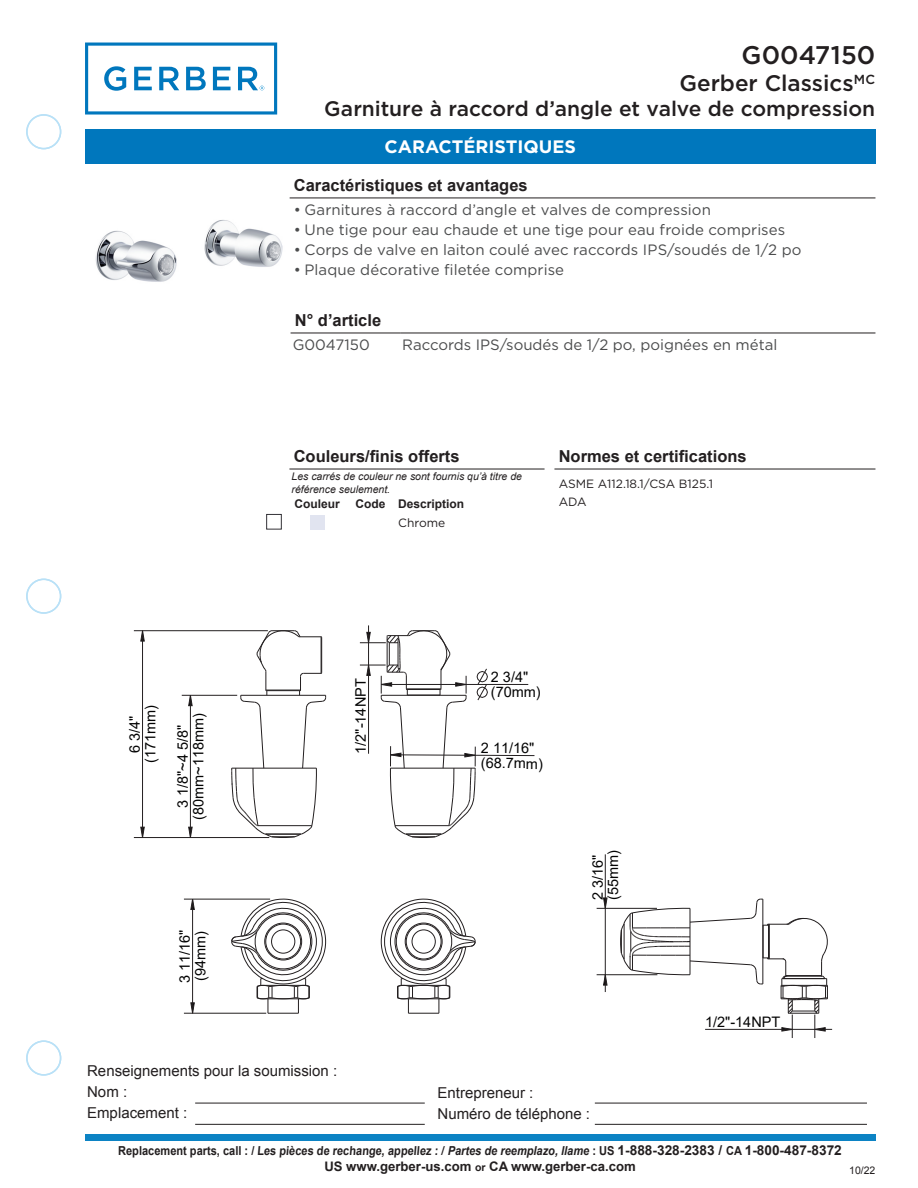
<style>
.page{position:relative;width:918px;height:1188px;background:#fff}
.page>*{position:absolute;margin:0;border:0;box-sizing:border-box;transform-origin:0 0}
.Header_series{font:500 25.5px "Gotham";letter-spacing:.005em;color:#231f20}
.Header_series-2{font:500 22.5px "Gotham";color:#231f20}
.Header_series-3{font:500 21px "Gotham";color:#231f20}
.t1{font:700 18px "Gotham";color:#fff}
.t2{font:700 16.5px "Arial";color:#231f20}
.t3{font:15px "Gotham";letter-spacing:.005em;color:#4b4c4d}
.t4{font:15px/21.3px "Arial";color:#231f20}
.t5{font:14.55px/15.6px "Arial";color:#030303}
.t6{font:700 13.2px "Arial";color:#231f20}
.t7{font:700 12.3px "Arial";color:#231f20;scale:.89 1}
.Standard___Certifica{font:12px "Gotham";color:#231f20}
.t8{font:700 12px "Arial";color:#231f20}
.t9{font:italic 10.5px/12.6px "Arial";color:#231f20}
.t10{font:10.5px "Arial";color:#231f20}
.s1{font-style:italic}
.s2{font-size:13.65px}
.s3{font-size:10.5px}
</style>
<div class="page">
<div style="left:26px;top:114px;width:35px;height:35px;border:2px solid #b9e1f7;border-radius:50%"></div>
<div style="left:26px;top:1040px;width:35px;height:36px;border:2px solid #b9e1f7;border-radius:50%"></div>
<div style="left:26px;top:579px;width:35px;height:35px;border:2px solid #b9e1f7;border-radius:50%"></div>
<div style="left:85px;top:1135px;width:790px;height:6px;background:#0c83c4"></div>
<svg style="left:85px;top:43px;width:192px;height:72px"></svg>
<div style="left:85px;top:130px;width:790px;height:34px;background:#0077bd"></div>
<hr style="left:195px;top:1103px;width:230px;height:1px;background:#231f20">
<hr style="left:595px;top:1103px;width:272px;height:1px;background:#231f20">
<hr style="left:195px;top:1124px;width:230px;height:1px;background:#231f20">
<hr style="left:595px;top:1124px;width:272px;height:1px;background:#231f20">
<hr style="left:290px;top:198px;width:585px;height:1px;background:#231f20">
<hr style="left:291px;top:333px;width:109px;height:1px;background:#231f20">
<hr style="left:400px;top:333px;width:475px;height:1px;background:#231f20">
<hr style="left:554px;top:469px;width:321px;height:1px;background:#231f20">
<hr style="left:289px;top:469px;width:56px;height:1px;background:#231f20">
<hr style="left:345px;top:469px;width:51px;height:1px;background:#231f20">
<hr style="left:396px;top:469px;width:149px;height:1px;background:#231f20">
<div style="left:266px;top:514px;width:16px;height:16px;border:1px solid #333237"></div>
<div style="left:310px;top:516px;width:15px;height:14px;background:#e1e4f0"></div>
<img style="left:95px;top:220px;width:188px;height:62px">
<svg style="left:140px;top:631px;width:5px;height:11px"></svg>
<svg style="left:140px;top:827px;width:5px;height:10px"></svg>
<svg style="left:188px;top:696px;width:5px;height:10px"></svg>
<svg style="left:188px;top:827px;width:5px;height:10px"></svg>
<svg style="left:603px;top:898px;width:5px;height:10px"></svg>
<svg style="left:603px;top:975px;width:5px;height:11px"></svg>
<svg style="left:190px;top:1002px;width:5px;height:11px"></svg>
<svg style="left:190px;top:900px;width:5px;height:10px"></svg>
<hr style="left:268px;top:1013px;width:30px;height:1px;background:#231f20">
<hr style="left:408px;top:1013px;width:31px;height:1px;background:#231f20">
<svg style="left:231px;top:630px;width:95px;height:208px"></svg>
<svg style="left:381px;top:898px;width:95px;height:115px"></svg>
<svg style="left:231px;top:898px;width:95px;height:115px"></svg>
<hr style="left:142px;top:631px;width:1px;height:207px;background:#231f20">
<hr style="left:190px;top:695px;width:1px;height:143px;background:#231f20">
<hr style="left:192px;top:899px;width:1px;height:114px;background:#231f20">
<hr style="left:705px;top:1029px;width:127px;height:1px;background:#231f20">
<hr style="left:184px;top:1013px;width:82px;height:1px;background:#231f20">
<hr style="left:368px;top:625px;width:1px;height:129px;background:#231f20">
<hr style="left:597px;top:974px;width:60px;height:1px;background:#231f20">
<hr style="left:597px;top:908px;width:60px;height:1px;background:#231f20">
<hr style="left:184px;top:899px;width:86px;height:1px;background:#231f20">
<hr style="left:134px;top:837px;width:135px;height:1px;background:#231f20">
<hr style="left:605px;top:854px;width:1px;height:138px;background:#231f20">
<hr style="left:182px;top:695px;width:55px;height:1px;background:#231f20">
<svg style="left:360px;top:630px;width:175px;height:208px"></svg>
<hr style="left:134px;top:630px;width:134px;height:1px;background:#231f20">
<svg style="left:620px;top:899px;width:210px;height:139px"></svg>
<p class="Header_series" style="left:741px;top:38px;width:135px">G0047150</p>
<p class="Header_series-2" style="left:679px;top:69px;width:197px">Gerber Classics<sup>MC</sup></p>
<p class="Header_series-3" style="left:324px;top:95px;width:552px">Garniture à raccord d’angle et valve de compression</p>
<p class="t1" style="left:385px;top:135px;width:193px">CARACTÉRISTIQUES</p>
<p class="t2" style="left:294px;top:174px;width:235px">Caractéristiques et avantages</p>
<p class="t3" style="left:294px;top:200px;width:419px">• Garnitures à raccord d’angle et valves de compression</p>
<p class="t3" style="left:294px;top:220px;width:493px">• Une tige pour eau chaude et une tige pour eau froide comprises</p>
<p class="t3" style="left:294px;top:240px;width:509px">• Corps de valve en laiton coulé avec raccords IPS/soudés de 1/2 po</p>
<p class="t3" style="left:294px;top:260px;width:272px">• Plaque décorative filetée comprise</p>
<p class="t2" style="left:295px;top:310px;width:88px">N° d’article</p>
<p class="t3" style="left:293px;top:335px;width:79px">G0047150</p>
<p class="t3" style="left:402px;top:335px;width:377px">Raccords IPS/soudés de 1/2 po, poignées en métal</p>
<p class="t5" style="left:127px;top:763px;width:59px;text-align:center;rotate:-90deg">6 3/4" (171mm)</p>
<p class="t5" style="left:175px;top:820px;width:108px;text-align:center;rotate:-90deg">3 1/8"~4 5/8" (80mm~118mm)</p>
<p class="t5" style="left:177px;top:983px;width:55px;rotate:-90deg">3 11/16" (94mm)</p>
<p class="t2" style="left:294px;top:445px;width:167px">Couleurs/finis offerts</p>
<p class="t2" style="left:559px;top:445px;width:189px">Normes et certifications</p>
<p class="t9" style="left:292px;top:470px;width:232px">Les carrés de couleur ne sont fournis qu’à titre de référence seulement.</p>
<p class="Standard___Certifica" style="left:559px;top:476px;width:156px">ASME A112.18.1/CSA B125.1</p>
<p class="t8" style="left:295px;top:496px;width:47px">Couleur</p>
<p class="t8" style="left:356px;top:496px;width:32px">Code</p>
<p class="t8" style="left:398px;top:496px;width:68px">Description</p>
<p class="Standard___Certifica" style="left:559px;top:494px;width:29px">ADA</p>
<p class="Standard___Certifica" style="left:398px;top:515px;width:49px">Chrome</p>
<p class="t5" style="left:353px;top:754px;width:77px;rotate:-90deg">1/2"-14NPT</p>
<p class="t5" style="left:491px;top:669px;width:51px">2 3/4" (70mm)</p>
<p class="t5" style="left:481px;top:740px;width:64px">2 11/16" (68.7mm)</p>
<p class="t5" style="left:590px;top:900px;width:51px;rotate:-90deg">2 3/16" (55mm)</p>
<p class="t5" style="left:705px;top:1014px;width:77px">1/2"-14NPT</p>
<p class="t4" style="left:87px;top:1060px;width:252px">Renseignements pour la soumission :<br>Nom :</p>
<p class="t4" style="left:438px;top:1082px;width:97px">Entrepreneur :</p>
<p class="t4" style="left:87px;top:1102px;width:102px">Emplacement :</p>
<p class="t4" style="left:438px;top:1103px;width:154px">Numéro de téléphone :</p>
<p class="t7" style="left:118px;top:1143px;width:815px">Replacement parts, call : / Les pièces de rechange, appellez : / <span class="s1">Partes de reemplazo, llame</span> : US <span class="s2">1-888-328-2383 /</span> CA <span class="s2">1-800-487-8372</span></p>
<p class="t6" style="left:324px;top:1158px;width:313px">US www.gerber-us.com <span class="s3">or</span> CA www.gerber-ca.com</p>
<p class="t10" style="left:849px;top:1163px;width:28px">10/22</p>
</div>
